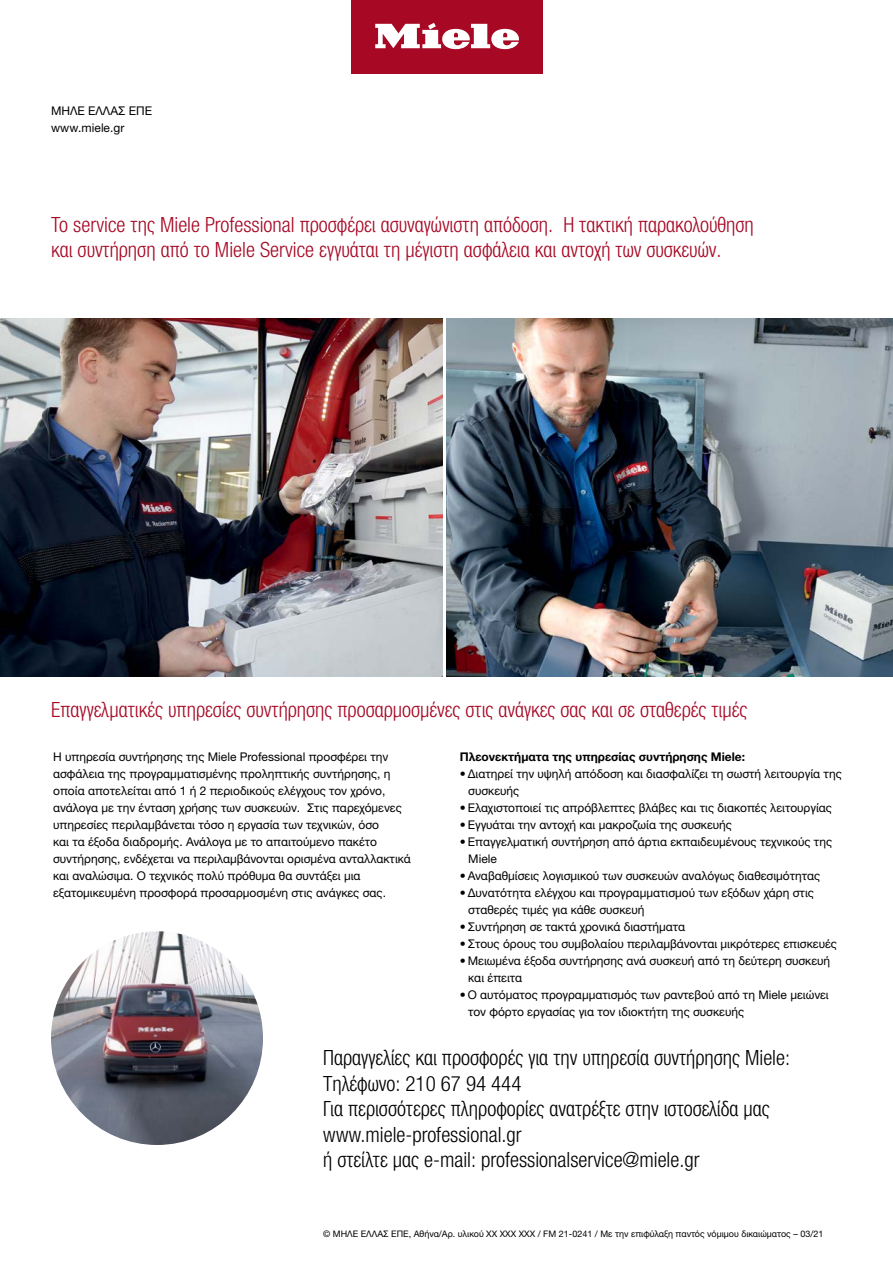
<style>
.page{position:relative;width:893px;height:1263px;background:#fff}
.page>*{position:absolute;margin:0;border:0;box-sizing:border-box;transform-origin:0 0}
.Subline_Innenseiten{font:300 condensed 21px/25.5px "Helvetica Neue LTW1 G";color:#a70925}
.Subline_Innenseiten-2{font:300 condensed 21px/25.5px "Helvetica Neue LTW1 G";color:#000}
.Bodytext{font:12px/17px "Helvetica Neue LTW1 G";color:#000}
.Bodytext_Bold{font:700 12px "Helvetica Neue LTW1 G";color:#000}
.Bildunterschrift_6pt{font:9px "Helvetica Neue LTW1 G";color:#000}
</style>
<div class="page">
<div style="left:351px;top:0;width:191px;height:73px;background:#a70925"></div>
<svg style="left:375px;top:22px;width:144px;height:27px"></svg>
<img style="left:0;top:319px;width:442px;height:357px">
<img style="left:446px;top:319px;width:447px;height:357px">
<img style="left:51px;top:931px;width:212px;height:214px">
<p class="Bodytext" style="left:51px;top:102px;width:103px">ΜΗΛΕ ΕΛΛΑΣ ΕΠΕ</p>
<p class="Bodytext" style="left:51px;top:119px;width:75px">www.miele.gr</p>
<p class="Subline_Innenseiten" style="left:51px;top:212px;width:704px">Το service της Miele Professional προσφέρει ασυναγώνιστη απόδοση. Η τακτική παρακολούθηση και συντήρηση από το Miele Service εγγυάται τη μέγιστη ασφάλεια και αντοχή των συσκευών.</p>
<p class="Subline_Innenseiten" style="left:51px;top:697px;width:698px">Επαγγελματικές υπηρεσίες συντήρησης προσαρμοσμένες στις ανάγκες σας και σε σταθερές τιμές</p>
<p class="Bodytext" style="left:53px;top:748px;width:359px">Η υπηρεσία συντήρησης της Miele Professional προσφέρει την ασφάλεια της προγραμματισμένης προληπτικής συντήρησης, η οποία αποτελείται από 1 ή 2 περιοδικούς ελέγχους τον χρόνο, ανάλογα με την ένταση χρήσης των συσκευών. Στις παρεχόμενες υπηρεσίες περιλαμβάνεται τόσο η εργασία των τεχνικών, όσο<br>και τα έξοδα διαδρομής. Ανάλογα με το απαιτούμενο πακέτο συντήρησης, ενδέχεται να περιλαμβάνονται ορισμένα ανταλλακτικά και αναλώσιμα. Ο τεχνικός πολύ πρόθυμα θα συντάξει μια εξατομικευμένη προσφορά προσαρμοσμένη στις ανάγκες σας.</p>
<p class="Bodytext_Bold" style="left:460px;top:749px;width:287px">Πλεονεκτήματα της υπηρεσίας συντήρησης Miele:</p>
<p class="Bodytext" style="left:468px;top:765px;width:375px;text-indent:-9px">• Διατηρεί την υψηλή απόδοση και διασφαλίζει τη σωστή λειτουργία της συσκευής</p>
<p class="Bodytext" style="left:460px;top:799px;width:374px">• Ελαχιστοποιεί τις απρόβλεπτες βλάβες και τις διακοπές λειτουργίας</p>
<p class="Bodytext" style="left:460px;top:816px;width:274px">• Εγγυάται την αντοχή και μακροζωία της συσκευής</p>
<p class="Bodytext" style="left:468px;top:833px;width:365px;text-indent:-9px">• Επαγγελματική συντήρηση από άρτια εκπαιδευμένους τεχνικούς της<br>Miele</p>
<p class="Bodytext" style="left:460px;top:867px;width:362px">• Αναβαθμίσεις λογισμικού των συσκευών αναλόγως διαθεσιμότητας</p>
<p class="Bodytext" style="left:468px;top:884px;width:347px;text-indent:-9px">• Δυνατότητα ελέγχου και προγραμματισμού των εξόδων χάρη στις σταθερές τιμές για κάθε συσκευή</p>
<p class="Bodytext" style="left:460px;top:918px;width:227px">• Συντήρηση σε τακτά χρονικά διαστήματα</p>
<p class="Bodytext" style="left:460px;top:935px;width:379px">• Στους όρους του συμβολαίου περιλαμβάνονται μικρότερες επισκευές</p>
<p class="Bodytext" style="left:468px;top:952px;width:363px;text-indent:-9px">• Μειωμένα έξοδα συντήρησης ανά συσκευή από τη δεύτερη συσκευή και έπειτα</p>
<p class="Bodytext" style="left:468px;top:986px;width:362px;text-indent:-9px">• Ο αυτόματος προγραμματισμός των ραντεβού από τη Miele μειώνει τον φόρτο εργασίας για τον ιδιοκτήτη της συσκευής</p>
<p class="Subline_Innenseiten-2" style="left:323px;top:1045px;width:468px">Παραγγελίες και προσφορές για την υπηρεσία συντήρησης Miele:<br>Τηλέφωνο: 210 67 94 444</p>
<p class="Subline_Innenseiten-2" style="left:323px;top:1096px;width:448px">Για περισσότερες πληροφορίες ανατρέξτε στην ιστοσελίδα μας</p>
<p class="Subline_Innenseiten-2" style="left:323px;top:1122px;width:378px">www.miele-professional.gr<br>ή στείλτε μας e-mail: professionalservice@miele.gr</p>
<p class="Bildunterschrift_6pt" style="left:323px;top:1229px;width:502px">© ΜΗΛΕ ΕΛΛΑΣ ΕΠΕ, Αθήνα/Αρ. υλικού XX XXX XXX / FM 21-0241 / Με την επιφύλαξη παντός νόμιμου δικαιώματος – 03/21</p>
</div>
